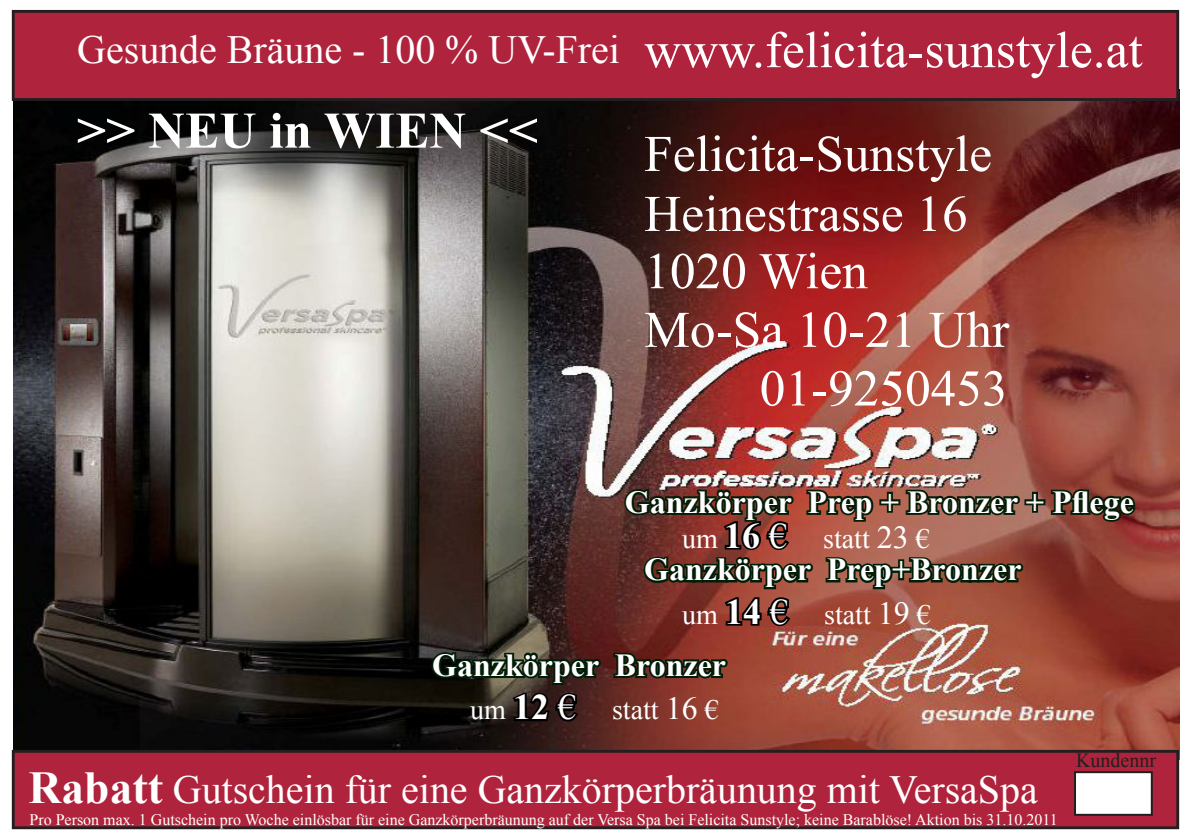
<style>
.page{position:relative;width:1191px;height:840px;background:#fff}
.page>*{position:absolute;margin:0;border:0;box-sizing:border-box;transform-origin:0 0}
.t1{font:51.2px "Times New Roman";color:#fff}
.t2{font:700 51.2px "Times New Roman";color:#fff}
.t3{font:40px "Times New Roman";color:#fff}
.t4{font:700 32px "Times New Roman";color:#fff}
.t5{font:28px "Times New Roman";color:#fff}
.t6{font:20px "Times New Roman";color:#231f20}
.t7{font:16px "Times New Roman";color:#fffffc}
.s1{font-weight:700;font-size:36px}
.s2{font-size:36px}
.s3{font-size:32px}
.s4{font-weight:700;font-size:45.6px}
.s5{color:#fff}
</style>
<div class="page">
<img style="left:14px;top:101px;width:1165px;height:648px">
<div style="left:13px;top:11px;width:1164px;height:88px;background:#b0233c"></div>
<div style="left:12px;top:10px;width:1167px;height:91px;border:3px solid #231f20"></div>
<div style="left:13px;top:750px;width:1164px;height:77px;background:#b0233c"></div>
<div style="left:12px;top:749px;width:1167px;height:79px;border:3px solid #231f20"></div>
<svg style="left:621px;top:485px;width:517px;height:143px;background:#753f30"></svg>
<div style="left:1075px;top:771px;width:76px;height:43px;background:#fff"></div>
<div style="left:1074px;top:770px;width:78px;height:45px;border:2px solid #231f20"></div>
<svg style="left:611px;top:649px;width:120px;height:37px;background:#472718"></svg>
<svg style="left:429px;top:648px;width:175px;height:75px;background:#262118"></svg>
<p class="t3" style="left:77px;top:23px;width:544px">Gesunde Bräune - 100 % UV-Frei</p>
<p class="t1" style="left:644px;top:16px;width:500px">www.felicita-sunstyle.at</p>
<p class="t2" style="left:77px;top:95px;width:462px">&gt;&gt; NEU in WIEN &lt;&lt;</p>
<p class="t1" style="left:644px;top:119px;width:349px">Felicita-Sunstyle</p>
<p class="t1" style="left:644px;top:179px;width:325px">Heinestrasse 16</p>
<p class="t1" style="left:644px;top:236px;width:225px">1020 Wien</p>
<p class="t1" style="left:644px;top:295px;width:366px">Mo-Sa 10-21 Uhr</p>
<p class="t1" style="left:759px;top:353px;width:249px">01-9250453</p>
<p class="t4" style="left:625px;top:479px;width:510px">Ganzkörper Prep + Bronzer + Pflege</p>
<p class="t4" style="left:644px;top:547px;width:379px">Ganzkörper Prep+Bronzer</p>
<p class="t5" style="left:682px;top:519px;width:249px">um <span class="s1">16</span> <span class="s2">€</span> statt <span class="s3">23</span> €</p>
<p class="t5" style="left:682px;top:595px;width:250px">um <span class="s1">14</span> <span class="s2">€</span> statt <span class="s3">19</span> €</p>
<p class="t4" style="left:432px;top:642px;width:295px">Ganzkörper Bronzer</p>
<p class="t5" style="left:470px;top:690px;width:250px">um <span class="s1">12</span> <span class="s2">€</span> statt <span class="s3">16</span> €</p>
<p class="t3" style="left:29px;top:762px;width:1010px"><span class="s4">Rabatt</span> Gutschein für eine Ganzkörperbräunung mit VersaSpa</p>
<p class="t7" style="left:29px;top:808px;width:1029px">Pro Person max. 1 Gutschein pro Woche einlösbar für eine Ganzkörperbräunung auf der Versa Spa bei Felicita Sunstyle; keine Barablöse<span class="s5">! Aktion bis 31.10.2011</span></p>
<p class="t6" style="left:1076px;top:746px;width:81px">Kundennr</p>
</div>
